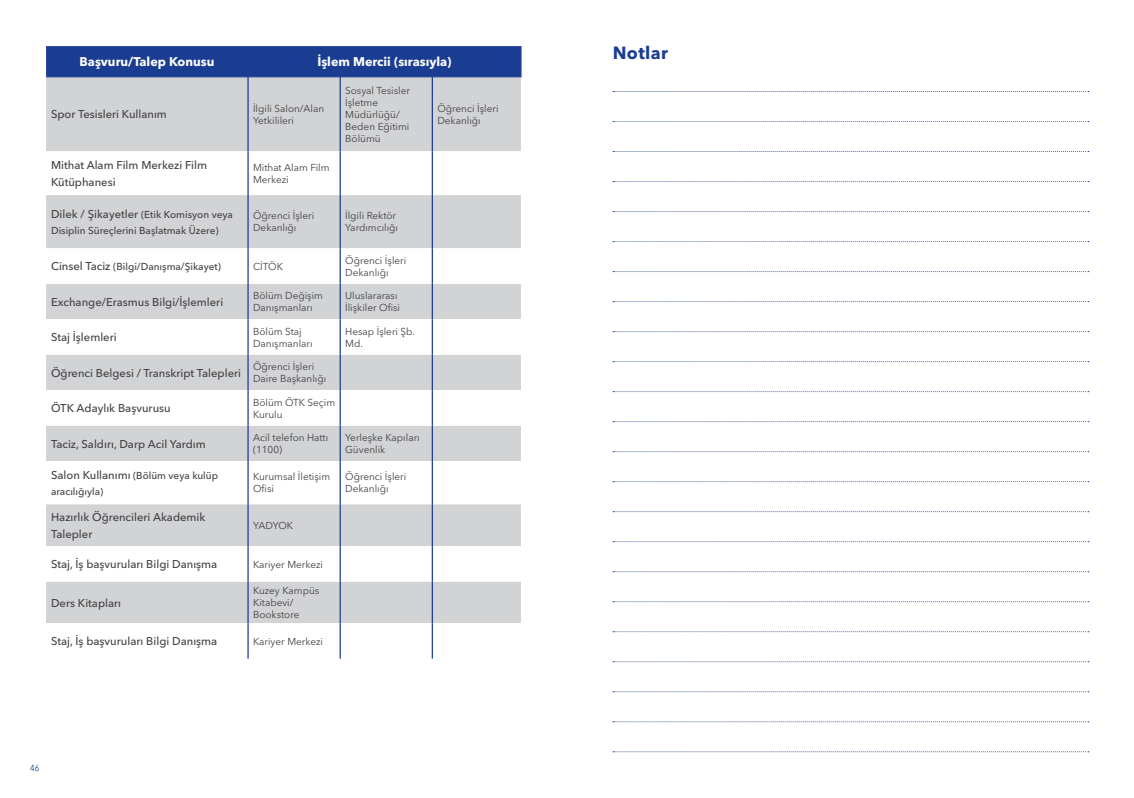
<style>
.page{position:relative;width:1134px;height:798px;background:#fff}
.page>*{position:absolute;margin:0;border:0;box-sizing:border-box;transform-origin:0 0}
.t1{font:700 17.5px "Avenir Next LT Pro";letter-spacing:.02em;color:#1b3d91}
.t2{font:700 12.5px "Avenir Next LT Pro";color:#fff}
.t3{font:500 11.25px/16.2px "Avenir Next LT Pro";color:#414042}
.t4{font:10px/12px "Avenir Next LT Pro";color:#414042}
.t5{font:500 10px/16.2px "Avenir Next LT Pro";color:#414042}
.t6{font:8.75px "Avenir Next LT Pro";color:#1b3d91;scale:.9 1}
.s1{font-size:11.25px}
</style>
<div class="page">
<svg style="left:613px;top:91px;width:476px;height:1px"></svg>
<svg style="left:613px;top:331px;width:476px;height:1px"></svg>
<svg style="left:613px;top:211px;width:476px;height:1px"></svg>
<svg style="left:613px;top:451px;width:476px;height:1px"></svg>
<svg style="left:613px;top:571px;width:476px;height:1px"></svg>
<svg style="left:613px;top:151px;width:476px;height:1px"></svg>
<svg style="left:613px;top:391px;width:476px;height:1px"></svg>
<svg style="left:613px;top:271px;width:476px;height:1px"></svg>
<svg style="left:613px;top:511px;width:476px;height:1px"></svg>
<svg style="left:613px;top:631px;width:476px;height:1px"></svg>
<svg style="left:613px;top:721px;width:476px;height:1px"></svg>
<svg style="left:613px;top:121px;width:476px;height:1px"></svg>
<svg style="left:613px;top:361px;width:476px;height:1px"></svg>
<svg style="left:613px;top:241px;width:476px;height:1px"></svg>
<svg style="left:613px;top:481px;width:476px;height:1px"></svg>
<svg style="left:613px;top:601px;width:476px;height:1px"></svg>
<svg style="left:613px;top:691px;width:476px;height:1px"></svg>
<svg style="left:613px;top:181px;width:476px;height:1px"></svg>
<svg style="left:613px;top:421px;width:476px;height:1px"></svg>
<svg style="left:613px;top:301px;width:476px;height:1px"></svg>
<svg style="left:613px;top:541px;width:476px;height:1px"></svg>
<svg style="left:613px;top:661px;width:476px;height:1px"></svg>
<svg style="left:613px;top:751px;width:476px;height:1px"></svg>
<div style="left:46px;top:77px;width:475px;height:74px;background:#d1d3d4"></div>
<svg style="left:46px;top:151px;width:475px;height:507px"></svg>
<hr style="left:247px;top:77px;width:2px;height:74px;background:#1b3d91">
<hr style="left:340px;top:77px;width:1px;height:74px;background:#1b3d91">
<hr style="left:432px;top:77px;width:1px;height:74px;background:#1b3d91">
<hr style="left:247px;top:151px;width:2px;height:44px;background:#1b3d91">
<hr style="left:340px;top:151px;width:1px;height:44px;background:#1b3d91">
<hr style="left:432px;top:151px;width:1px;height:44px;background:#1b3d91">
<hr style="left:247px;top:195px;width:2px;height:53px;background:#1b3d91">
<hr style="left:340px;top:195px;width:1px;height:53px;background:#1b3d91">
<hr style="left:432px;top:195px;width:1px;height:53px;background:#1b3d91">
<hr style="left:247px;top:248px;width:2px;height:35px;background:#1b3d91">
<hr style="left:340px;top:248px;width:1px;height:35px;background:#1b3d91">
<hr style="left:432px;top:248px;width:1px;height:35px;background:#1b3d91">
<hr style="left:247px;top:283px;width:2px;height:36px;background:#1b3d91">
<hr style="left:340px;top:283px;width:1px;height:36px;background:#1b3d91">
<hr style="left:432px;top:283px;width:1px;height:36px;background:#1b3d91">
<hr style="left:247px;top:319px;width:2px;height:35px;background:#1b3d91">
<hr style="left:340px;top:319px;width:1px;height:35px;background:#1b3d91">
<hr style="left:432px;top:319px;width:1px;height:35px;background:#1b3d91">
<hr style="left:247px;top:354px;width:2px;height:36px;background:#1b3d91">
<hr style="left:340px;top:354px;width:1px;height:36px;background:#1b3d91">
<hr style="left:432px;top:354px;width:1px;height:36px;background:#1b3d91">
<hr style="left:247px;top:390px;width:2px;height:35px;background:#1b3d91">
<hr style="left:340px;top:390px;width:1px;height:35px;background:#1b3d91">
<hr style="left:432px;top:390px;width:1px;height:35px;background:#1b3d91">
<hr style="left:247px;top:425px;width:2px;height:36px;background:#1b3d91">
<hr style="left:340px;top:425px;width:1px;height:36px;background:#1b3d91">
<hr style="left:432px;top:425px;width:1px;height:36px;background:#1b3d91">
<hr style="left:247px;top:461px;width:2px;height:43px;background:#1b3d91">
<hr style="left:340px;top:461px;width:1px;height:43px;background:#1b3d91">
<hr style="left:432px;top:461px;width:1px;height:43px;background:#1b3d91">
<hr style="left:247px;top:504px;width:2px;height:42px;background:#1b3d91">
<hr style="left:340px;top:504px;width:1px;height:42px;background:#1b3d91">
<hr style="left:432px;top:504px;width:1px;height:42px;background:#1b3d91">
<hr style="left:247px;top:546px;width:2px;height:35px;background:#1b3d91">
<hr style="left:340px;top:546px;width:1px;height:35px;background:#1b3d91">
<hr style="left:432px;top:546px;width:1px;height:35px;background:#1b3d91">
<hr style="left:247px;top:581px;width:2px;height:42px;background:#1b3d91">
<hr style="left:340px;top:581px;width:1px;height:42px;background:#1b3d91">
<hr style="left:432px;top:581px;width:1px;height:42px;background:#1b3d91">
<hr style="left:247px;top:623px;width:2px;height:35px;background:#1b3d91">
<hr style="left:340px;top:623px;width:1px;height:35px;background:#1b3d91">
<hr style="left:432px;top:623px;width:1px;height:35px;background:#1b3d91">
<div style="left:46px;top:46px;width:474px;height:30px;background:#1b3d91"></div>
<hr style="left:46px;top:76px;width:202px;height:1px;background:#1b3d91">
<hr style="left:248px;top:76px;width:273px;height:1px;background:#1b3d91">
<hr style="left:247px;top:46px;width:2px;height:30px;background:#1b3d91">
<hr style="left:520px;top:46px;width:1px;height:30px;background:#1b3d91">
<p class="t2" style="left:80px;top:54px;width:136px">Başvuru/Talep Konusu</p>
<p class="t2" style="left:317px;top:54px;width:136px">İşlem Mercii (sırasıyla)</p>
<p class="t3" style="left:51px;top:106px;width:117px">Spor Tesisleri Kullanım</p>
<p class="t4" style="left:253px;top:102px;width:73px">İlgili Salon/Alan<br>Yetkilileri</p>
<p class="t4" style="left:345px;top:84px;width:66px">Sosyal Tesisler<br>İşletme<br>Müdürlüğü/<br>Beden Eğitimi<br>Bölümü</p>
<p class="t3" style="left:51px;top:157px;width:158px">Mithat Alam Film Merkezi Film<br>Kütüphanesi</p>
<p class="t4" style="left:253px;top:161px;width:78px">Mithat Alam Film<br>Merkezi</p>
<p class="t5" style="left:51px;top:206px;width:183px"><span class="s1">Dilek / Şikayetler</span> (Etik Komisyon veya<br>Disiplin Süreçlerini Başlatmak Üzere)</p>
<p class="t4" style="left:253px;top:210px;width:63px">Öğrenci İşleri<br>Dekanlığı</p>
<p class="t4" style="left:345px;top:210px;width:54px">İlgili Rektör<br>Yardımcılığı</p>
<p class="t5" style="left:51px;top:258px;width:171px"><span class="s1">Cinsel Taciz</span> (Bilgi/Danışma/Şikayet)</p>
<p class="t4" style="left:253px;top:260px;width:31px">CİTÖK</p>
<p class="t4" style="left:345px;top:254px;width:63px">Öğrenci İşleri<br>Dekanlığı</p>
<p class="t3" style="left:51px;top:293px;width:174px">Exchange/Erasmus Bilgi/İşlemleri</p>
<p class="t4" style="left:253px;top:289px;width:72px">Bölüm Değişim<br>Danışmanları</p>
<p class="t4" style="left:345px;top:289px;width:56px">Uluslararası<br>İlişkiler Ofisi</p>
<p class="t3" style="left:51px;top:329px;width:67px">Staj İşlemleri</p>
<p class="t4" style="left:253px;top:325px;width:61px">Bölüm Staj<br>Danışmanları</p>
<p class="t4" style="left:345px;top:325px;width:71px">Hesap İşleri Şb.<br>Md.</p>
<p class="t3" style="left:51px;top:364px;width:192px">Öğrenci Belgesi / Transkript Talepleri</p>
<p class="t4" style="left:253px;top:360px;width:75px">Öğrenci İşleri<br>Daire Başkanlığı</p>
<p class="t3" style="left:51px;top:400px;width:121px">ÖTK Adaylık Başvurusu</p>
<p class="t4" style="left:253px;top:396px;width:84px">Bölüm ÖTK Seçim<br>Kurulu</p>
<p class="t3" style="left:51px;top:435px;width:156px">Taciz, Saldırı, Darp Acil Yardım</p>
<p class="t4" style="left:253px;top:431px;width:77px">Acil telefon Hattı (1100)</p>
<p class="t4" style="left:345px;top:431px;width:76px">Yerleşke Kapıları<br>Güvenlik</p>
<p class="t5" style="left:51px;top:467px;width:168px"><span class="s1">Salon Kullanımı</span> (Bölüm veya kulüp aracılığıyla)</p>
<p class="t4" style="left:253px;top:470px;width:79px">Kurumsal İletişim<br>Ofisi</p>
<p class="t4" style="left:345px;top:470px;width:63px">Öğrenci İşleri<br>Dekanlığı</p>
<p class="t3" style="left:51px;top:509px;width:156px">Hazırlık Öğrencileri Akademik<br>Talepler</p>
<p class="t4" style="left:253px;top:519px;width:42px">YADYOK</p>
<p class="t3" style="left:51px;top:555px;width:168px">Staj, İş başvuruları Bilgi Danışma</p>
<p class="t4" style="left:253px;top:558px;width:72px">Kariyer Merkezi</p>
<p class="t3" style="left:51px;top:594px;width:72px">Ders Kitapları</p>
<p class="t4" style="left:253px;top:584px;width:68px">Kuzey Kampüs<br>Kitabevi/<br>Bookstore</p>
<p class="t3" style="left:51px;top:632px;width:168px">Staj, İş başvuruları Bilgi Danışma</p>
<p class="t4" style="left:253px;top:635px;width:72px">Kariyer Merkezi</p>
<p class="t4" style="left:437px;top:102px;width:63px">Öğrenci İşleri<br>Dekanlığı</p>
<p class="t6" style="left:30px;top:762px;width:12px">46</p>
<h1 class="t1" style="left:613px;top:42px;width:57px">Notlar</h1>
</div>
